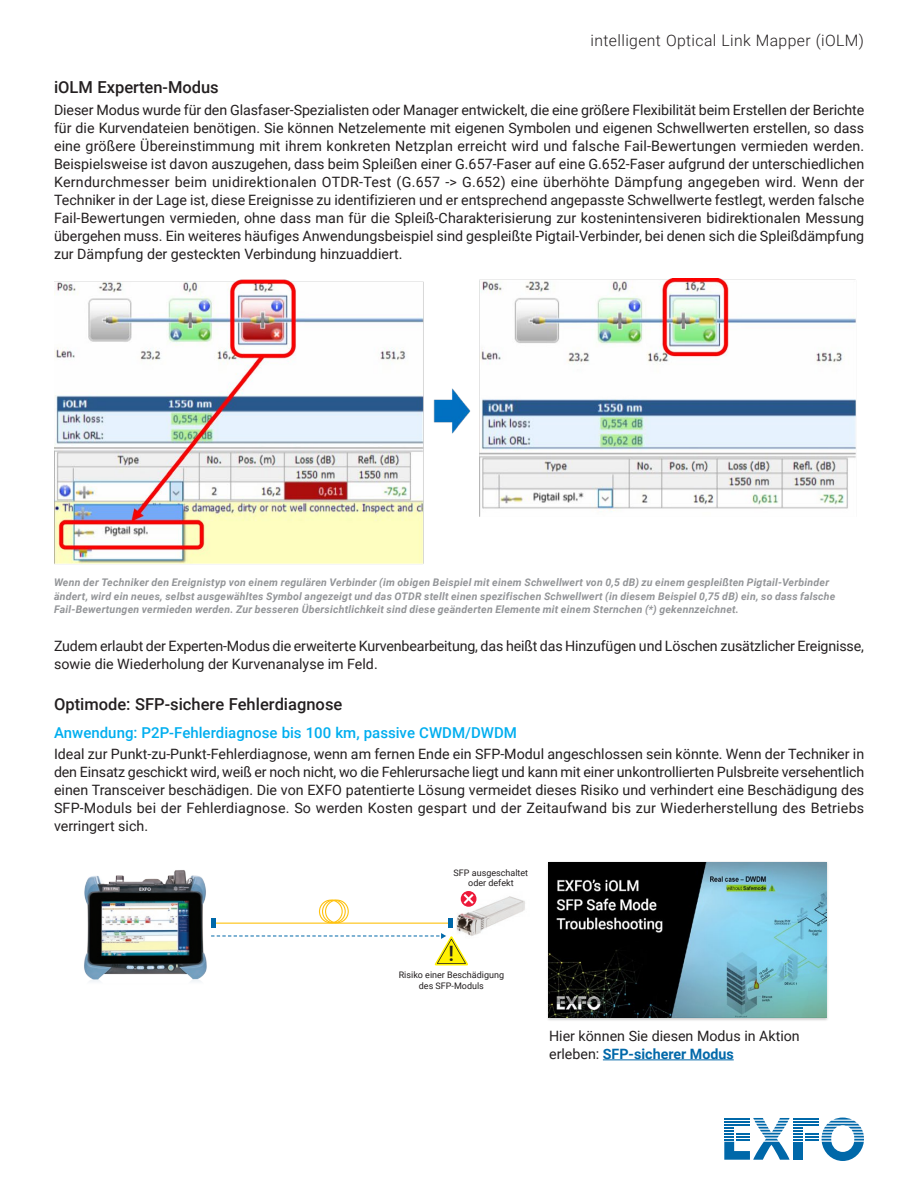
<style>
.page{position:relative;width:918px;height:1188px;background:#fff}
.page>*{position:absolute;margin:0;border:0;box-sizing:border-box;transform-origin:0 0}
.t1{font:500 21.15px "Roboto";color:#231f20}
.t2{font:500 16.5px "Roboto";color:#231f20}
.t3{font:300 15.75px "Roboto";letter-spacing:.025em;color:#231f20}
.t4{font:500 15px "Roboto";color:#00aeef}
.t5{font:14.25px/18px "Roboto";color:#231f20;text-align:justify}
.t6{font:italic 700 10.5px/13.5px "Roboto";letter-spacing:.025em;color:#939598}
.t7{font:9px/10.8px "Roboto";color:#231f20;text-align:center}
.s1{font-weight:700;color:#0068a9}
</style>
<div class="page">
<svg style="left:724px;top:1118px;width:140px;height:43px"></svg>
<hr style="left:724px;top:1124px;width:26px;height:2px;background:#0068a9">
<img style="left:54px;top:278px;width:802px;height:286px">
<img style="left:456px;top:891px;width:69px;height:45px">
<img style="left:84px;top:870px;width:123px;height:112px">
<hr style="left:215px;top:923px;width:238px;height:1px;background:#fec210">
<div style="left:319px;top:900px;width:24px;height:23px;border:1px solid #fec210;border-radius:50%"></div>
<div style="left:322px;top:900px;width:24px;height:23px;border:1px solid #fec210;border-radius:50%"></div>
<div style="left:325px;top:900px;width:24px;height:23px;border:1px solid #fec210;border-radius:50%"></div>
<hr style="left:211px;top:918px;width:4px;height:10px;background:#0068a9">
<div style="left:448px;top:918px;width:5px;height:10px;background:#0068a9"></div>
<svg style="left:211px;top:933px;width:257px;height:32px"></svg>
<svg style="left:461px;top:891px;width:15px;height:16px"></svg>
<svg style="left:464px;top:894px;width:10px;height:10px"></svg>
<div style="left:546px;top:861px;width:283px;height:161px;background:#231f20;opacity:.25"></div>
<img style="left:548px;top:862px;width:278px;height:156px">
<hr style="left:603px;top:1060px;width:131px;height:1px;background:#0068a9">
<p class="t3" style="left:591px;top:30px;width:275px">intelligent Optical Link Mapper (iOLM)</p>
<p class="t2" style="left:54px;top:76px;width:166px">iOLM Experten-Modus</p>
<p class="t5" style="left:54px;top:100px;width:812px">Dieser Modus wurde für den Glasfaser-Spezialisten oder Manager entwickelt, die eine größere Flexibilität beim Erstellen der Berichte für die Kurvendateien benötigen. Sie können Netzelemente mit eigenen Symbolen und eigenen Schwellwerten erstellen, so dass eine größere Übereinstimmung mit ihrem konkreten Netzplan erreicht wird und falsche Fail-Bewertungen vermieden werden.<br>Beispielsweise ist davon auszugehen, dass beim Spleißen einer G.657-Faser auf eine G.652-Faser aufgrund der unterschiedlichen Kerndurchmesser beim unidirektionalen OTDR-Test (G.657 -&gt; G.652) eine überhöhte Dämpfung angegeben wird. Wenn der Techniker in der Lage ist, diese Ereignisse zu identifizieren und er entsprechend angepasste Schwellwerte festlegt, werden falsche Fail-Bewertungen vermieden, ohne dass man für die Spleiß-Charakterisierung zur kostenintensiveren bidirektionalen Messung übergehen muss. Ein weiteres häufiges Anwendungsbeispiel sind gespleißte Pigtail-Verbinder, bei denen sich die Spleißdämpfung zur Dämpfung der gesteckten Verbindung hinzuaddiert.</p>
<p class="t6" style="left:54px;top:575px;width:783px">Wenn der Techniker den Ereignistyp von einem regulären Verbinder (im obigen Beispiel mit einem Schwellwert von 0,5 dB) zu einem gespleißten Pigtail-Verbinder ändert, wird ein neues, selbst ausgewähltes Symbol angezeigt und das OTDR stellt einen spezifischen Schwellwert (in diesem Beispiel 0,75 dB) ein, so dass falsche<br>Fail‑Bewertungen vermieden werden. Zur besseren Übersichtlichkeit sind diese geänderten Elemente mit einem Sternchen (*) gekennzeichnet.</p>
<p class="t5" style="left:54px;top:637px;width:812px">Zudem erlaubt der Experten-Modus die erweiterte Kurvenbearbeitung, das heißt das Hinzufügen und Löschen zusätzlicher Ereignisse, sowie die Wiederholung der Kurvenanalyse im Feld.</p>
<p class="t2" style="left:54px;top:692px;width:290px">Optimode: SFP-sichere Fehlerdiagnose</p>
<p class="t4" style="left:54px;top:722px;width:465px">Anwendung: P2P-Fehlerdiagnose bis 100 km, passive CWDM/DWDM</p>
<p class="t5" style="left:54px;top:745px;width:812px">Ideal zur Punkt-zu-Punkt-Fehlerdiagnose, wenn am fernen Ende ein SFP-Modul angeschlossen sein könnte. Wenn der Techniker in den Einsatz geschickt wird, weiß er noch nicht, wo die Fehlerursache liegt und kann mit einer unkontrollierten Pulsbreite versehentlich einen Transceiver beschädigen. Die von EXFO patentierte Lösung vermeidet dieses Risiko und verhindert eine Beschädigung des SFP-Moduls bei der Fehlerdiagnose. So werden Kosten gespart und der Zeitaufwand bis zur Wiederherstellung des Betriebs verringert sich.</p>
<p class="t7" style="left:454px;top:867px;width:76px">SFP ausgeschaltet oder defekt</p>
<h1 class="t1" style="left:449px;top:939px;width:7px">!</h1>
<p class="t7" style="left:399px;top:969px;width:107px">Risiko einer Beschädigung des SFP-Moduls</p>
<p class="t5" style="left:549px;top:1026px;width:252px">Hier können Sie diesen Modus in Aktion erleben: <span class="s1">SFP-sicherer Modus</span></p>
</div>
